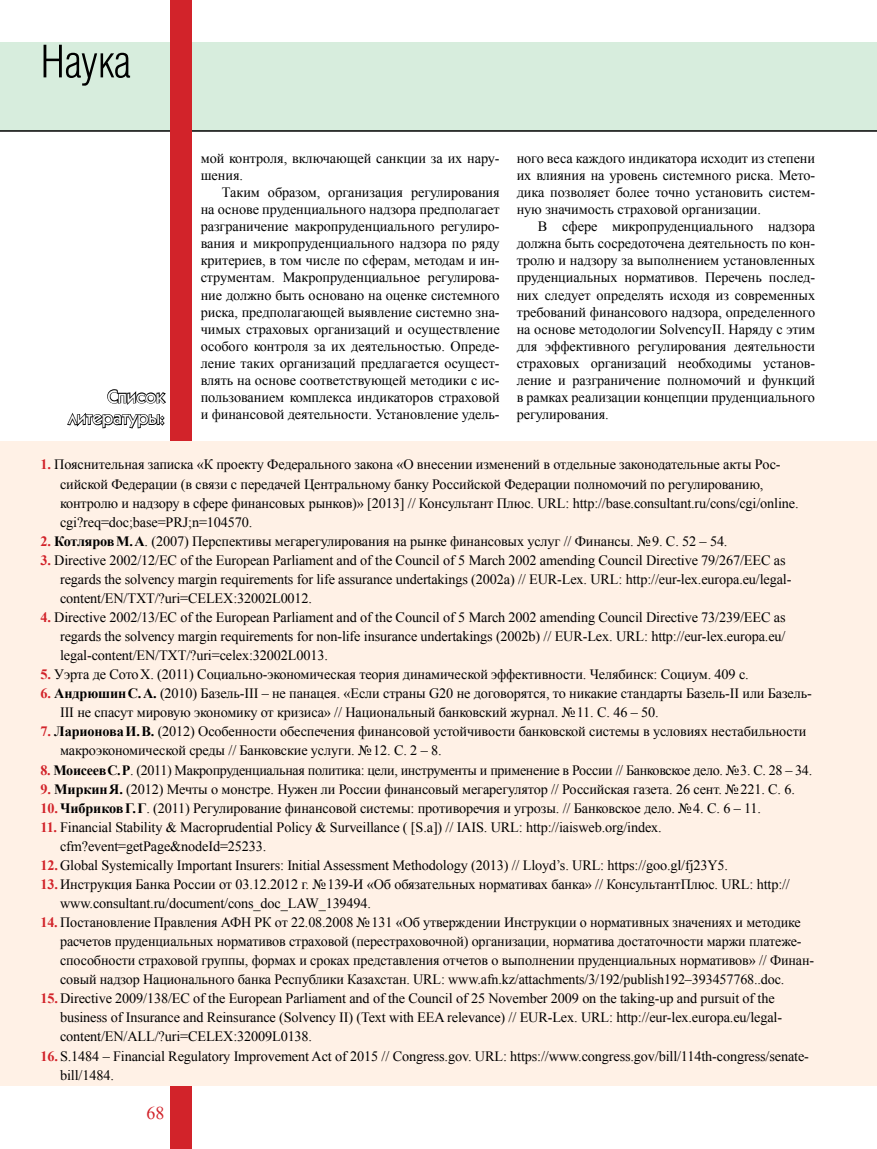
<style>
.page{position:relative;width:877px;height:1149px;background:#fff}
.page>*{position:absolute;margin:0;border:0;box-sizing:border-box;transform-origin:0 0}
.t1{font:500 18px/21.6px "Kabel C";color:#fff;text-align:right}
.t2{font:18px "Times New Roman";color:#d2232a}
.t3{font:14.25px/17.1px "Times New Roman";letter-spacing:-.01em;color:#000}
.s1{font-weight:700;color:#d2232a}
.s2{font-weight:700}
</style>
<div class="page">
<div style="left:0;top:43px;width:876px;height:88px;background:#d7eddd"></div>
<hr style="left:0;top:130px;width:876px;height:2px;background:#000">
<svg style="left:44px;top:45px;width:86px;height:41px"></svg>
<div style="left:170px;top:0;width:22px;height:1148px;background:#d2232a"></div>
<div style="left:0;top:441px;width:876px;height:644px;background:#fff1e6"></div>
<svg style="left:67px;top:389px;width:99px;height:40px"></svg>
<p class="t3" style="left:201px;top:149px;width:300px">мой контроля, включающей санкции за их нару&shy;шения.</p>
<p class="t3" style="left:201px;top:183px;width:300px;text-align:justify;text-indent:21px">Таким образом, организация регулирования на основе пруденциального надзора предполагает разграничение макропруденциального регулиро&shy;вания и микропруденциального надзора по ряду критериев, в том числе по сферам, методам и ин&shy;струментам. Макропруденциальное регулирова&shy;ние должно быть основано на оценке системного риска, предполагающей выявление системно зна&shy;чимых страховых организаций и осуществление особого контроля за их деятельностью. Опреде&shy;ление таких организаций предлагается осущест&shy;влять на основе соответствующей методики с ис&shy;пользованием комплекса индикаторов страховой и финансовой деятельности. Установление удель-</p>
<p class="t3" style="left:516px;top:149px;width:300px;text-align:justify">ного веса каждого индикатора исходит из степени их влияния на уровень системного риска. Мето&shy;дика позволяет более точно установить систем&shy;ную значимость страховой организации.</p>
<p class="t3" style="left:516px;top:217px;width:300px;text-align:justify;text-indent:21px">В сфере микропруденциального надзора должна быть сосредоточена деятельность по кон&shy;тролю и надзору за выполнением установленных пруденциальных нормативов. Перечень послед&shy;них следует определять исходя из современных требований финансового надзора, определенного на основе методологии SolvencyII. Наряду с этим для эффективного регулирования деятельности страховых организаций необходимы установ&shy;ление и разграничение полномочий и функций в рамках реализации концепции пруденциального регулирования.</p>
<p class="t3" style="left:60px;top:455px;width:739px;line-height:19px;text-indent:-19px"><span class="s1">1.</span> Пояснительная записка «К проекту Федерального закона «О внесении изменений в отдельные законодательные акты Рос&shy;сийской Федерации (в связи с передачей Центральному банку Российской Федерации полномочий по регулированию, контролю и надзору в сфере финансовых рынков)» [2013] // Консультант Плюс. URL: http://base.consultant.ru/cons/cgi/online. cgi?req=doc;base=PRJ;n=104570.</p>
<p class="t3" style="left:41px;top:532px;width:688px"><span class="s1">2.</span> <span class="s2">КотляровМ.А</span>. (2007) Перспективы мегарегулирования на рынке финансовых услуг // Финансы. №9. С. 52 – 54.</p>
<p class="t3" style="left:60px;top:550px;width:732px;line-height:19px;text-indent:-19px"><span class="s1">3.</span> Directive 2002/12/EC of the European Parliament and of the Council of 5 March 2002 amending Council Directive 79/267/EEC as regards the solvency margin requirements for life assurance undertakings (2002a) // EUR-Lex. URL: http://eur-lex.europa.eu/legal&shy;content/EN/TXT/?uri=CELEX:32002L0012.</p>
<p class="t3" style="left:60px;top:607px;width:726px;line-height:19px;text-align:justify;text-indent:-19px"><span class="s1">4.</span> Directive 2002/13/EC of the European Parliament and of the Council of 5 March 2002 amending Council Directive 73/239/EEC as regards the solvency margin requirements for non-life insurance undertakings (2002b) // EUR-Lex. URL: http://eur-lex.europa.eu/ legal-content/EN/TXT/?uri=celex:32002L0013.</p>
<p class="t3" style="left:41px;top:665px;width:709px"><span class="s1">5.</span> Уэрта де СотоХ. (2011) Социально-экономическая теория динамической эффективности. Челябинск: Социум. 409 с.</p>
<p class="t3" style="left:60px;top:683px;width:753px;line-height:19px;text-indent:-19px"><span class="s1">6.</span> <span class="s2">АндрюшинС.А.</span> (2010) Базель-III – не панацея. «Если страны G20 не договорятся, то никакие стандарты Базель-II или Базель-<br>III не спасут мировую экономику от кризиса» // Национальный банковский журнал. №11. С. 46 – 50.</p>
<p class="t3" style="left:60px;top:721px;width:747px;line-height:19px;text-indent:-20px"><span class="s1">7.</span> <span class="s2">ЛарионоваИ.В.</span> (2012) Особенности обеспечения финансовой устойчивости банковской системы в условиях нестабильности макроэкономической среды // Банковские услуги. №12. С. 2 – 8.</p>
<p class="t3" style="left:41px;top:760px;width:772px"><span class="s1">8.</span> <span class="s2">МоисеевС.Р</span>. (2011) Макропруденциальная политика: цели, инструменты и применение в России // Банковское дело. №3. С. 28 – 34.</p>
<p class="t3" style="left:41px;top:779px;width:755px"><span class="s1">9.</span> <span class="s2">Миркин Я.</span> (2012) Мечты о монстре. Нужен ли России финансовый мегарегулятор // Российская газета. 26 сент. №221. С. 6.</p>
<p class="t3" style="left:41px;top:798px;width:721px"><span class="s1">10.</span> <span class="s2">ЧибриковГ.Г</span>. (2011) Регулирование финансовой системы: противоречия и угрозы. // Банковское дело. №4. С. 6 – 11.</p>
<p class="t3" style="left:60px;top:817px;width:603px;line-height:19px;text-indent:-20px"><span class="s1">11.</span> Financial Stability &amp; Macroprudential Policy &amp; Surveillance ( [S.a]) // IAIS. URL: http://iaisweb.org/index. cfm?event=getPage&amp;nodeId=25233.</p>
<p class="t3" style="left:41px;top:856px;width:688px"><span class="s1">12.</span> Global Systemically Important Insurers: Initial Assessment Methodology (2013) // Lloyd’s. URL: https://goo.gl/fj23Y5.</p>
<p class="t3" style="left:60px;top:874px;width:731px;line-height:19px;text-indent:-19px"><span class="s1">13.</span> Инструкция Банка России от 03.12.2012 г. №139‑И «Об обязательных нормативах банка» // КонсультантПлюс. URL: http:// www.consultant.ru/document/cons_doc_LAW_139494.</p>
<p class="t3" style="left:60px;top:912px;width:755px;line-height:19px;text-indent:-19px"><span class="s1">14.</span> Постановление Правления АФН РК от 22.08.2008 №131 «Об утверждении Инструкции о нормативных значениях и методике расчетов пруденциальных нормативов страховой (перестраховочной) организации, норматива достаточности маржи платеже&shy;способности страховой группы, формах и сроках представления отчетов о выполнении пруденциальных нормативов» // Финан&shy;совый надзор Национального банка Республики Казахстан. URL: www.afn.kz/attachments/3/192/publish192–393457768..doc.</p>
<p class="t3" style="left:60px;top:988px;width:723px;line-height:19px;text-indent:-19px"><span class="s1">15.</span> Directive 2009/138/EC of the European Parliament and of the Council of 25 November 2009 on the taking-up and pursuit of the business of Insurance and Reinsurance (Solvency II) (Text with EEA relevance) // EUR-Lex. URL: http://eur-lex.europa.eu/legal&shy;content/EN/ALL/?uri=CELEX:32009L0138.</p>
<p class="t3" style="left:60px;top:1045px;width:750px;line-height:19px;text-indent:-19px"><span class="s1">16.</span> S.1484 – Financial Regulatory Improvement Act of 2015 // Congress.gov. URL: https://www.congress.gov/bill/114th-congress/senate&shy;bill/1484.</p>
<p class="t1" style="left:68px;top:385px;width:98px">Список литературы:</p>
<p class="t2" style="left:146px;top:1100px;width:19px">68</p>
</div>
